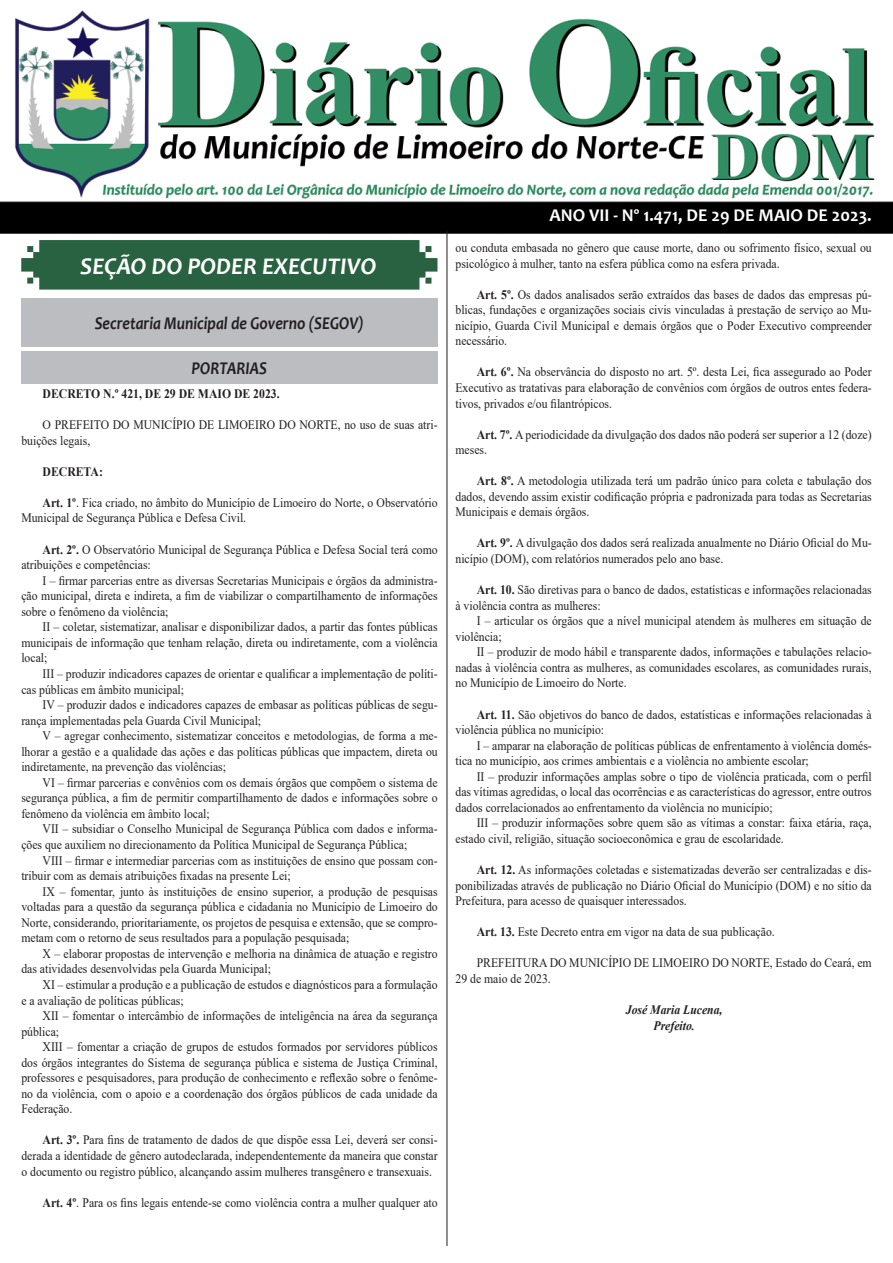
<style>
.page{position:relative;width:893px;height:1263px;background:#fff}
.page>*{position:absolute;margin:0;border:0;box-sizing:border-box;transform-origin:0 0}
.t1{font:italic 700 24px "Candara";color:#fff}
.t2{font:italic 700 18px "Candara";color:#231f20;scale:.87 1}
.t3{font:700 18px "Candara";color:#fff}
.t4{font:12.9px/15.6px "Times New Roman";color:#231f20;scale:.9 1}
.t5{font:700 12.9px "Times New Roman";color:#231f20;scale:.9 1}
.t6{font:italic 700 12.9px "Times New Roman";color:#231f20;scale:.9 1}
.s1{font-weight:700}
</style>
<div class="page">
<img style="left:0;top:10px;width:893px;height:224px">
<svg style="left:21px;top:240px;width:416px;height:50px;background:#346a4a"></svg>
<hr style="left:447px;top:231px;width:1px;height:1015px;background:#231f20">
<div style="left:21px;top:351px;width:416px;height:32px;background:#bcbdc0"></div>
<div style="left:21px;top:298px;width:416px;height:48px;background:#bcbdc0"></div>
<p class="t1" style="left:80px;top:251px;width:298px">SEÇÃO DO PODER EXECUTIVO</p>
<p class="t2" style="left:95px;top:311px;width:311px">Secretaria Municipal de Governo (SEGOV)</p>
<p class="t2" style="left:192px;top:357px;width:88px">PORTARIAS</p>
<p class="t5" style="left:43px;top:384px;width:265px">DECRETO N.º 421, DE 29 DE MAIO DE 2023.</p>
<p class="t4" style="left:21px;top:417px;width:464px;text-indent:21px">O PREFEITO DO MUNICÍPIO DE LIMOEIRO DO NORTE, no uso de suas atri&shy;buições legais,</p>
<p class="t5" style="left:43px;top:462px;width:69px">DECRETA:</p>
<p class="t4" style="left:21px;top:494px;width:464px;text-indent:21px"><span class="s1">Art. 1º</span>. Fica criado, no âmbito do Município de Limoeiro do Norte, o Observatório<br>Municipal de Segurança Pública e Defesa Civil.</p>
<p class="t4" style="left:21px;top:541px;width:464px;text-indent:21px"><span class="s1">Art. 2º.</span> O Observatório Municipal de Segurança Pública e Defesa Social terá como atribuições e competências:</p>
<p class="t4" style="left:21px;top:572px;width:464px;text-align:justify;text-indent:21px">I – firmar parcerias entre as diversas Secretarias Municipais e órgãos da administra&shy;ção municipal, direta e indireta, a fim de viabilizar o compartilhamento de informações sobre o fenômeno da violência;</p>
<p class="t4" style="left:21px;top:619px;width:464px;text-align:justify;text-indent:21px">II – coletar, sistematizar, analisar e disponibilizar dados, a partir das fontes públicas municipais de informação que tenham relação, direta ou indiretamente, com a violência local;</p>
<p class="t4" style="left:21px;top:665px;width:464px;text-indent:21px">III – produzir indicadores capazes de orientar e qualificar a implementação de políti&shy;cas públicas em âmbito municipal;</p>
<p class="t4" style="left:21px;top:696px;width:464px;text-indent:21px">IV – produzir dados e indicadores capazes de embasar as políticas públicas de segu&shy;rança implementadas pela Guarda Civil Municipal;</p>
<p class="t4" style="left:21px;top:728px;width:464px;text-align:justify;text-indent:21px">V – agregar conhecimento, sistematizar conceitos e metodologias, de forma a me&shy;lhorar a gestão e a qualidade das ações e das políticas públicas que impactem, direta ou indiretamente, na prevenção das violências;</p>
<p class="t4" style="left:21px;top:774px;width:464px;text-align:justify;text-indent:21px">VI – firmar parcerias e convênios com os demais órgãos que compõem o sistema de segurança pública, a fim de permitir compartilhamento de dados e informações sobre o fenômeno da violência em âmbito local;</p>
<p class="t4" style="left:21px;top:821px;width:464px;text-indent:21px">VII – subsidiar o Conselho Municipal de Segurança Pública com dados e informa&shy;ções que auxiliem no direcionamento da Política Municipal de Segurança Pública;</p>
<p class="t4" style="left:21px;top:852px;width:464px;text-indent:21px">VIII – firmar e intermediar parcerias com as instituições de ensino que possam con&shy;tribuir com as demais atribuições fixadas na presente Lei;</p>
<p class="t4" style="left:21px;top:883px;width:464px;text-align:justify;text-indent:21px">IX – fomentar, junto às instituições de ensino superior, a produção de pesquisas voltadas para a questão da segurança pública e cidadania no Município de Limoeiro do Norte, considerando, prioritariamente, os projetos de pesquisa e extensão, que se compro&shy;metam com o retorno de seus resultados para a população pesquisada;</p>
<p class="t4" style="left:21px;top:945px;width:464px;text-indent:21px">X – elaborar propostas de intervenção e melhoria na dinâmica de atuação e registro das atividades desenvolvidas pela Guarda Municipal;</p>
<p class="t4" style="left:21px;top:976px;width:464px;text-indent:21px">XI – estimular a produção e a publicação de estudos e diagnósticos para a formulação e a avaliação de políticas públicas;</p>
<p class="t4" style="left:21px;top:1007px;width:464px;text-indent:21px">XII – fomentar o intercâmbio de informações de inteligência na área da segurança pública;</p>
<p class="t4" style="left:21px;top:1039px;width:464px;text-align:justify;text-indent:21px">XIII – fomentar a criação de grupos de estudos formados por servidores públicos dos órgãos integrantes do Sistema de segurança pública e sistema de Justiça Criminal, professores e pesquisadores, para produção de conhecimento e reflexão sobre o fenôme&shy;no da violência, com o apoio e a coordenação dos órgãos públicos de cada unidade da Federação.</p>
<p class="t4" style="left:21px;top:1132px;width:464px;text-align:justify;text-indent:21px"><span class="s1">Art. 3º.</span> Para fins de tratamento de dados de que dispõe essa Lei, deverá ser consi&shy;derada a identidade de gênero autodeclarada, independentemente da maneira que constar o documento ou registro público, alcançando assim mulheres transgênero e transexuais.</p>
<p class="t4" style="left:43px;top:1194px;width:440px"><span class="s1">Art. 4º</span>. Para os fins legais entende-se como violência contra a mulher qualquer ato</p>
<p class="t3" style="left:549px;top:204px;width:324px">ANO VII - Nº 1.471, DE 29 DE MAIO DE 2023.</p>
<p class="t4" style="left:455px;top:239px;width:464px">ou conduta embasada no gênero que cause morte, dano ou sofrimento físico, sexual ou psicológico à mulher, tanto na esfera pública como na esfera privada.</p>
<p class="t4" style="left:455px;top:286px;width:464px;text-align:justify;text-indent:21px"><span class="s1">Art. 5º.</span> Os dados analisados serão extraídos das bases de dados das empresas pú&shy;blicas, fundações e organizações sociais civis vinculadas à prestação de serviço ao Mu&shy;nicípio, Guarda Civil Municipal e demais órgãos que o Poder Executivo compreender necessário.</p>
<p class="t4" style="left:455px;top:364px;width:464px;text-align:justify;text-indent:21px"><span class="s1">Art. 6º.</span> Na observância do disposto no art. 5º. desta Lei, fica assegurado ao Poder Executivo as tratativas para elaboração de convênios com órgãos de outros entes federa&shy;tivos, privados e/ou filantrópicos.</p>
<p class="t4" style="left:455px;top:426px;width:464px;text-indent:21px"><span class="s1">Art. 7º.</span> A periodicidade da divulgação dos dados não poderá ser superior a 12 (doze) meses.</p>
<p class="t4" style="left:455px;top:473px;width:464px;text-align:justify;text-indent:21px"><span class="s1">Art. 8º.</span> A metodologia utilizada terá um padrão único para coleta e tabulação dos dados, devendo assim existir codificação própria e padronizada para todas as Secretarias Municipais e demais órgãos.</p>
<p class="t4" style="left:455px;top:535px;width:464px;text-indent:21px"><span class="s1">Art. 9º.</span> A divulgação dos dados será realizada anualmente no Diário Oficial do Mu&shy;nicípio (DOM), com relatórios numerados pelo ano base.</p>
<p class="t4" style="left:455px;top:582px;width:464px;text-indent:21px"><span class="s1">Art. 10.</span> São diretivas para o banco de dados, estatísticas e informações relacionadas à violência contra as mulheres:</p>
<p class="t4" style="left:455px;top:613px;width:464px;text-indent:21px">I – articular os órgãos que a nível municipal atendem às mulheres em situação de violência;</p>
<p class="t4" style="left:455px;top:644px;width:464px;text-align:justify;text-indent:21px">II – produzir de modo hábil e transparente dados, informações e tabulações relacio&shy;nadas à violência contra as mulheres, as comunidades escolares, as comunidades rurais, no Município de Limoeiro do Norte.</p>
<p class="t4" style="left:455px;top:706px;width:464px;text-indent:21px"><span class="s1">Art. 11.</span> São objetivos do banco de dados, estatísticas e informações relacionadas à violência pública no município:</p>
<p class="t4" style="left:455px;top:737px;width:464px;text-indent:21px">I – amparar na elaboração de políticas públicas de enfrentamento à violência domés&shy;tica no município, aos crimes ambientais e a violência no ambiente escolar;</p>
<p class="t4" style="left:455px;top:768px;width:464px;text-align:justify;text-indent:21px">II – produzir informações amplas sobre o tipo de violência praticada, com o perfil das vítimas agredidas, o local das ocorrências e as características do agressor, entre outros dados correlacionados ao enfrentamento da violência no município;</p>
<p class="t4" style="left:455px;top:815px;width:464px;text-indent:21px">III – produzir informações sobre quem são as vítimas a constar: faixa etária, raça, estado civil, religião, situação socioeconômica e grau de escolaridade.</p>
<p class="t4" style="left:455px;top:861px;width:464px;text-align:justify;text-indent:21px"><span class="s1">Art. 12.</span> As informações coletadas e sistematizadas deverão ser centralizadas e dis&shy;ponibilizadas através de publicação no Diário Oficial do Município (DOM) e no sítio da Prefeitura, para acesso de quaisquer interessados.</p>
<p class="t4" style="left:477px;top:924px;width:333px"><span class="s1">Art. 13.</span> Este Decreto entra em vigor na data de sua publicação.</p>
<p class="t4" style="left:455px;top:955px;width:464px;text-indent:21px">PREFEITURA DO MUNICÍPIO DE LIMOEIRO DO NORTE, Estado do Ceará, em<br>29 de maio de 2023.</p>
<p class="t6" style="left:626px;top:1001px;width:109px">José Maria Lucena,</p>
<p class="t6" style="left:654px;top:1016px;width:47px">Prefeito.</p>
</div>
